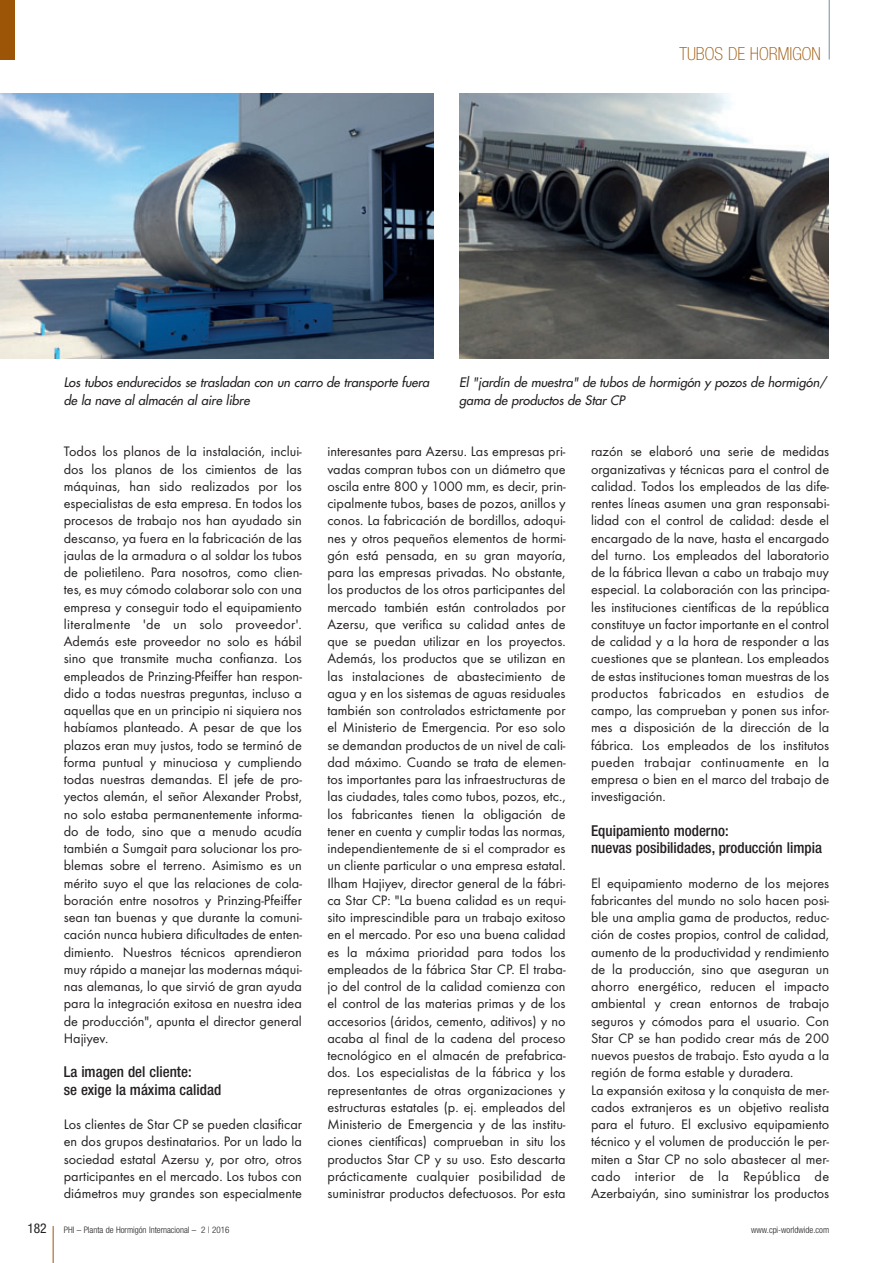
<style>
.page{position:relative;width:893px;height:1263px;background:#fff}
.page>*{position:absolute;margin:0;border:0;box-sizing:border-box;transform-origin:0 0}
.t1{font:100 condensed 18px "Helvetica Neue";color:#9c5506}
.t2{font:500 condensed 15px/17.2px "Helvetica Neue";color:#231f20}
.t3{font:14.25px/17.2px "Futura T";color:#231f20;text-align:justify}
.t4{font:condensed 13.5px "Helvetica Neue";color:#231f20}
.t5{font:italic 12.75px/17.2px "Futura";color:#231f20}
.t6{font:300 condensed 9px "Helvetica Neue";color:#231f20}
</style>
<div class="page">
<hr style="left:53px;top:1226px;width:1px;height:37px;background:#9c5506">
<hr style="left:829px;top:0;width:1px;height:60px;background:#73909f">
<div style="left:0;top:0;width:15px;height:60px;background:#9c5506"></div>
<img style="left:0;top:94px;width:434px;height:264px">
<img style="left:459px;top:94px;width:369px;height:264px">
<p class="t1" style="left:679px;top:47px;width:143px">TUBOS DE HORMIGON</p>
<p class="t5" style="left:64px;top:375px;width:369px">Los tubos endurecidos se trasladan con un carro de transporte fuera de la nave al almacén al aire libre</p>
<p class="t5" style="left:459px;top:375px;width:371px">El "jardín de muestra" de tubos de hormigón y pozos de hormigón/ gama de productos de Star CP</p>
<p class="t3" style="left:64px;top:444px;width:240px">Todos los planos de la instalación, inclui&shy;dos los planos de los cimientos de las máquinas, han sido realizados por los especialistas de esta empresa. En todos los procesos de trabajo nos han ayudado sin descanso, ya fuera en la fabricación de las jaulas de la armadura o al soldar los tubos de polietileno. Para nosotros, como clien&shy;tes, es muy cómodo colaborar solo con una empresa y conseguir todo el equipamiento literalmente 'de un solo proveedor'.<br>Además este proveedor no solo es hábil sino que transmite mucha confianza. Los empleados de Prinzing-Pfeiffer han respon&shy;dido a todas nuestras preguntas, incluso a aquellas que en un principio ni siquiera nos habíamos planteado. A pesar de que los plazos eran muy justos, todo se terminó de forma puntual y minuciosa y cumpliendo todas nuestras demandas. El jefe de pro&shy;yectos alemán, el señor Alexander Probst, no solo estaba permanentemente informa&shy;do de todo, sino que a menudo acudía también a Sumgait para solucionar los pro&shy;blemas sobre el terreno. Asimismo es un mérito suyo el que las relaciones de cola&shy;boración entre nosotros y Prinzing-Pfeiffer sean tan buenas y que durante la comuni&shy;cación nunca hubiera dificultades de enten&shy;dimiento. Nuestros técnicos aprendieron muy rápido a manejar las modernas máqui&shy;nas alemanas, lo que sirvió de gran ayuda para la integración exitosa en nuestra idea de producción", apunta el director general Hajiyev.</p>
<p class="t2" style="left:64px;top:1065px;width:159px">La imagen del cliente:<br>se exige la máxima calidad</p>
<p class="t3" style="left:64px;top:1117px;width:240px">Los clientes de Star CP se pueden clasificar en dos grupos destinatarios. Por un lado la sociedad estatal Azersu y, por otro, otros participantes en el mercado. Los tubos con diámetros muy grandes son especialmente</p>
<p class="t3" style="left:327px;top:444px;width:240px">interesantes para Azersu. Las empresas pri&shy;vadas compran tubos con un diámetro que oscila entre 800 y 1000 mm, es decir, prin&shy;cipalmente tubos, bases de pozos, anillos y conos. La fabricación de bordillos, adoqui&shy;nes y otros pequeños elementos de hormi&shy;gón está pensada, en su gran mayoría, para las empresas privadas. No obstante, los productos de los otros participantes del mercado también están controlados por Azersu, que verifica su calidad antes de que se puedan utilizar en los proyectos.<br>Además, los productos que se utilizan en las instalaciones de abastecimiento de agua y en los sistemas de aguas residuales también son controlados estrictamente por el Ministerio de Emergencia. Por eso solo se demandan productos de un nivel de cali&shy;dad máximo. Cuando se trata de elemen&shy;tos importantes para las infraestructuras de las ciudades, tales como tubos, pozos, etc., los fabricantes tienen la obligación de tener en cuenta y cumplir todas las normas, independientemente de si el comprador es un cliente particular o una empresa estatal.<br>Ilham Hajiyev, director general de la fábri&shy;ca Star CP: "La buena calidad es un requi&shy;sito imprescindible para un trabajo exitoso en el mercado. Por eso una buena calidad es la máxima prioridad para todos los empleados de la fábrica Star CP. El traba&shy;jo del control de la calidad comienza con el control de las materias primas y de los accesorios (áridos, cemento, aditivos) y no acaba al final de la cadena del proceso tecnológico en el almacén de prefabrica&shy;dos. Los especialistas de la fábrica y los representantes de otras organizaciones y estructuras estatales (p. ej. empleados del Ministerio de Emergencia y de las institu&shy;ciones científicas) comprueban in situ los productos Star CP y su uso. Esto descarta prácticamente cualquier posibilidad de suministrar productos defectuosos. Por esta</p>
<p class="t3" style="left:591px;top:444px;width:240px">razón se elaboró una serie de medidas organizativas y técnicas para el control de calidad. Todos los empleados de las dife&shy;rentes líneas asumen una gran responsabi&shy;lidad con el control de calidad: desde el encargado de la nave, hasta el encargado del turno. Los empleados del laboratorio de la fábrica llevan a cabo un trabajo muy especial. La colaboración con las principa&shy;les instituciones científicas de la república constituye un factor importante en el control de calidad y a la hora de responder a las cuestiones que se plantean. Los empleados de estas instituciones toman muestras de los productos fabricados en estudios de campo, las comprueban y ponen sus infor&shy;mes a disposición de la dirección de la fábrica. Los empleados de los institutos pueden trabajar continuamente en la empresa o bien en el marco del trabajo de investigación.</p>
<p class="t2" style="left:591px;top:823px;width:232px">Equipamiento moderno:<br>nuevas posibilidades, producción limpia</p>
<p class="t3" style="left:591px;top:875px;width:240px;text-align:left">El equipamiento moderno de los mejores fabricantes del mundo no solo hacen posi&shy;ble una amplia gama de productos, reduc&shy;ción de costes propios, control de calidad, aumento de la productividad y rendimiento de la producción, sino que aseguran un ahorro energético, reducen el impacto ambiental y crean entornos de trabajo seguros y cómodos para el usuario. Con Star CP se han podido crear más de 200 nuevos puestos de trabajo. Esto ayuda a la región de forma estable y duradera.<br>La expansión exitosa y la conquista de mer&shy;cados extranjeros es un objetivo realista para el futuro. El exclusivo equipamiento técnico y el volumen de producción le per&shy;miten a Star CP no solo abastecer al mer&shy;cado interior de la República de Azerbaiyán, sino suministrar los productos</p>
<p class="t4" style="left:28px;top:1223px;width:21px">182</p>
<p class="t6" style="left:64px;top:1226px;width:167px">PHI – Planta de Hormigón Internacional – 2 | 2016</p>
<p class="t6" style="left:751px;top:1226px;width:79px">www.cpi-worldwide.com</p>
</div>
